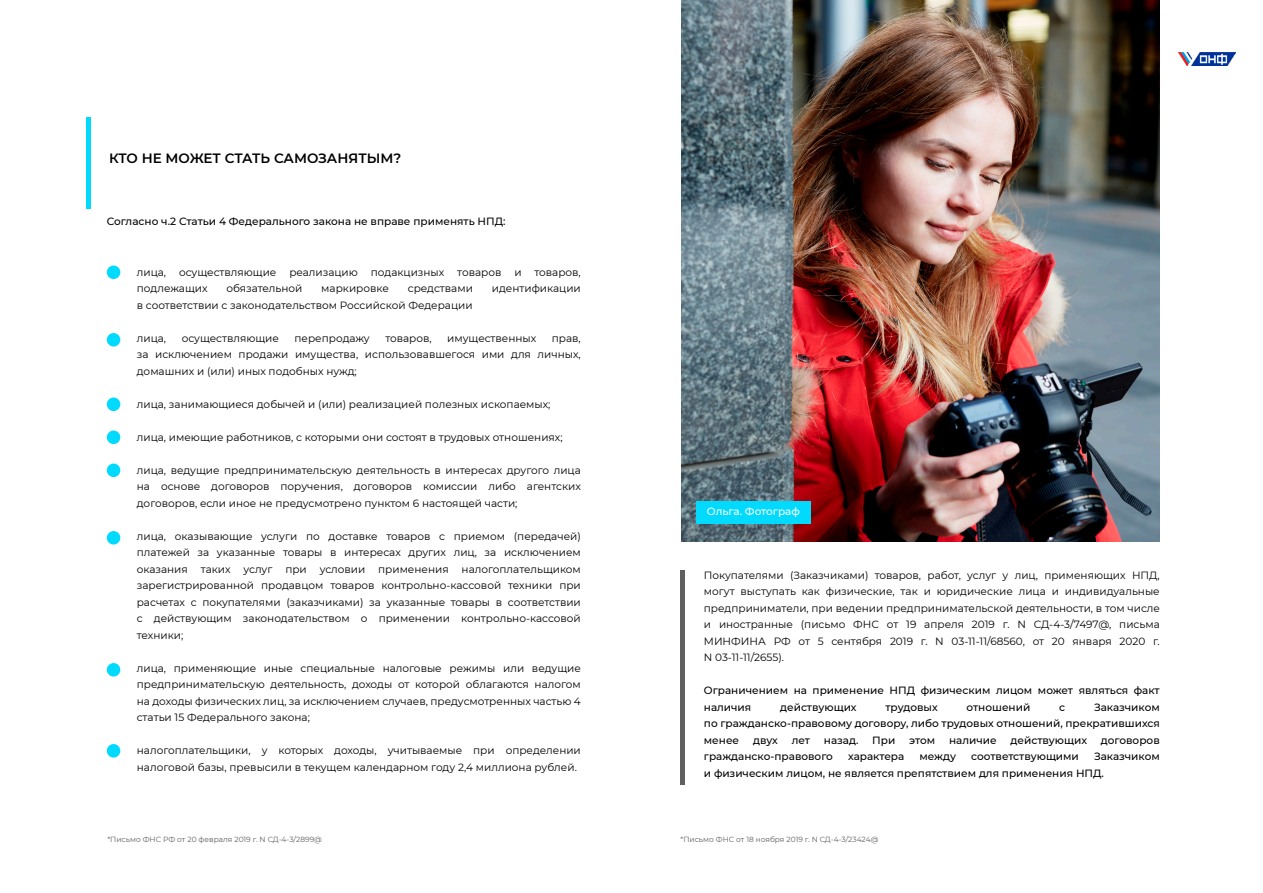
<style>
.page{position:relative;width:1263px;height:893px;background:#fff}
.page>*{position:absolute;margin:0;border:0;box-sizing:border-box;transform-origin:0 0}
.t1{font:600 13.5px "Montserrat";color:#000}
.t2{font:10.5px/16.5px "Montserrat";color:#000;text-align:justify}
.t3{font:500 10.5px/16.5px "Montserrat";color:#000}
.t4{font:500 10.5px "Montserrat";color:#fff}
.t5{font:7.5px "Montserrat";color:#5f5f5f}
</style>
<div class="page">
<hr style="left:86px;top:117px;width:4px;height:91px;background:#00daff">
<img style="left:681px;top:0;width:479px;height:542px">
<div style="left:107px;top:266px;width:13px;height:13px;background:#00daff;border-radius:50%"></div>
<div style="left:107px;top:333px;width:13px;height:14px;background:#00daff;border-radius:50%"></div>
<div style="left:107px;top:398px;width:13px;height:13px;background:#00daff;border-radius:50%"></div>
<div style="left:107px;top:431px;width:13px;height:13px;background:#00daff;border-radius:50%"></div>
<div style="left:107px;top:464px;width:13px;height:13px;background:#00daff;border-radius:50%"></div>
<div style="left:107px;top:531px;width:13px;height:14px;background:#00daff;border-radius:50%"></div>
<div style="left:107px;top:663px;width:13px;height:14px;background:#00daff;border-radius:50%"></div>
<div style="left:107px;top:744px;width:13px;height:14px;background:#00daff;border-radius:50%"></div>
<hr style="left:680px;top:570px;width:4px;height:214px;background:#5f5f5f">
<img style="left:1178px;top:53px;width:57px;height:12px">
<div style="left:696px;top:501px;width:114px;height:23px;background:#00daff"></div>
<p class="t1" style="left:109px;top:149px;width:294px">КТО НЕ МОЖЕТ СТАТЬ САМОЗАНЯТЫМ?</p>
<p class="t3" style="left:107px;top:212px;width:400px">Согласно ч.2 Статьи 4 Федерального закона не вправе применять НПД:</p>
<p class="t2" style="left:137px;top:263px;width:446px">лица, осуществляющие реализацию подакцизных товаров и товаров, подлежащих</p>
<p class="t2" style="left:226px;top:280px;width:78px">обязательной</p>
<p class="t2" style="left:321px;top:280px;width:69px">маркировке</p>
<p class="t2" style="left:408px;top:280px;width:67px">средствами</p>
<p class="t2" style="left:492px;top:280px;width:91px">идентификации</p>
<p class="t2" style="left:137px;top:296px;width:337px">в соответствии с законодательством Российской Федерации</p>
<p class="t2" style="left:137px;top:329px;width:31px">лица,</p>
<p class="t2" style="left:182px;top:329px;width:99px">осуществляющие</p>
<p class="t2" style="left:294px;top:329px;width:77px">перепродажу</p>
<p class="t2" style="left:385px;top:329px;width:48px">товаров,</p>
<p class="t2" style="left:447px;top:329px;width:91px">имущественных</p>
<p class="t2" style="left:137px;top:329px;width:446px;text-indent:415px">прав, за исключением продажи имущества, использовавшегося ими для личных, домашних и (или) иных подобных нужд;</p>
<p class="t2" style="left:137px;top:395px;width:415px">лица, занимающиеся добычей и (или) реализацией полезных ископаемых;</p>
<p class="t2" style="left:137px;top:428px;width:427px">лица, имеющие работников, с которыми они состоят в трудовых отношениях;</p>
<p class="t2" style="left:137px;top:461px;width:446px">лица, ведущие предпринимательскую деятельность в интересах другого лица на основе договоров поручения, договоров комиссии либо агентских договоров, если иное не предусмотрено пунктом 6 настоящей части;</p>
<p class="t2" style="left:137px;top:527px;width:446px">лица, оказывающие услуги по доставке товаров с приемом (передачей) платежей за указанные товары в интересах других лиц, за исключением оказания таких услуг при условии применения налогоплательщиком зарегистрированной продавцом товаров контрольно-кассовой техники при расчетах с покупателями (заказчиками) за указанные товары в соответствии с действующим законодательством о применении контрольно-кассовой техники;</p>
<p class="t2" style="left:137px;top:659px;width:446px">лица, применяющие иные специальные налоговые режимы или ведущие предпринимательскую деятельность, доходы от которой облагаются налогом на доходы физических лиц, за исключением случаев, предусмотренных частью 4 статьи 15 Федерального закона;</p>
<p class="t2" style="left:137px;top:742px;width:446px">налогоплательщики, у которых доходы, учитываемые при определении налоговой базы, превысили в текущем календарном году 2,4 миллиона рублей.</p>
<p class="t4" style="left:707px;top:504px;width:94px">Ольга. Фотограф</p>
<p class="t2" style="left:704px;top:566px;width:457px">Покупателями (Заказчиками) товаров, работ, услуг у лиц, применяющих НПД, могут выступать как физические, так и юридические лица и индивидуальные предприниматели, при ведении предпринимательской деятельности, в том числе и иностранные (письмо ФНС от 19 апреля 2019 г. N СД-4-3/7497@, письма МИНФИНА РФ от 5 сентября 2019 г. N 03-11-11/68560, от 20 января 2020 г.<br>N 03-11-11/2655).</p>
<p class="t3" style="left:704px;top:682px;width:457px">Ограничением на применение НПД физическим лицом может являться факт наличия</p>
<p class="t3" style="left:780px;top:698px;width:78px">действующих</p>
<p class="t3" style="left:885px;top:698px;width:54px">трудовых</p>
<p class="t3" style="left:966px;top:698px;width:65px">отношений</p>
<p class="t3" style="left:1059px;top:698px;width:7px">с</p>
<p class="t3" style="left:704px;top:698px;width:457px;text-align:justify;text-indent:390px">Заказчиком по гражданско-правовому договору, либо трудовых отношений, прекратившихся менее</p>
<p class="t3" style="left:753px;top:731px;width:26px">двух</p>
<p class="t3" style="left:792px;top:731px;width:20px">лет</p>
<p class="t3" style="left:824px;top:731px;width:36px">назад.</p>
<p class="t3" style="left:872px;top:731px;width:25px">При</p>
<p class="t3" style="left:909px;top:731px;width:27px">этом</p>
<p class="t3" style="left:949px;top:731px;width:49px">наличие</p>
<p class="t3" style="left:1010px;top:731px;width:78px">действующих</p>
<p class="t3" style="left:1101px;top:731px;width:60px">договоров</p>
<p class="t3" style="left:704px;top:748px;width:131px">гражданско-правового</p>
<p class="t3" style="left:848px;top:748px;width:58px">характера</p>
<p class="t3" style="left:919px;top:748px;width:38px">между</p>
<p class="t3" style="left:971px;top:748px;width:109px">соответствующими</p>
<p class="t3" style="left:704px;top:748px;width:457px;text-indent:390px">Заказчиком и физическим лицом, не является препятствием для применения НПД.</p>
<p class="t5" style="left:107px;top:834px;width:216px">*Письмо ФНС РФ от 20 февраля 2019 г. N СД-4-3/2899@</p>
<p class="t5" style="left:680px;top:834px;width:199px">*Письмо ФНС от 18 ноября 2019 г. N СД-4-3/23424@</p>
</div>
